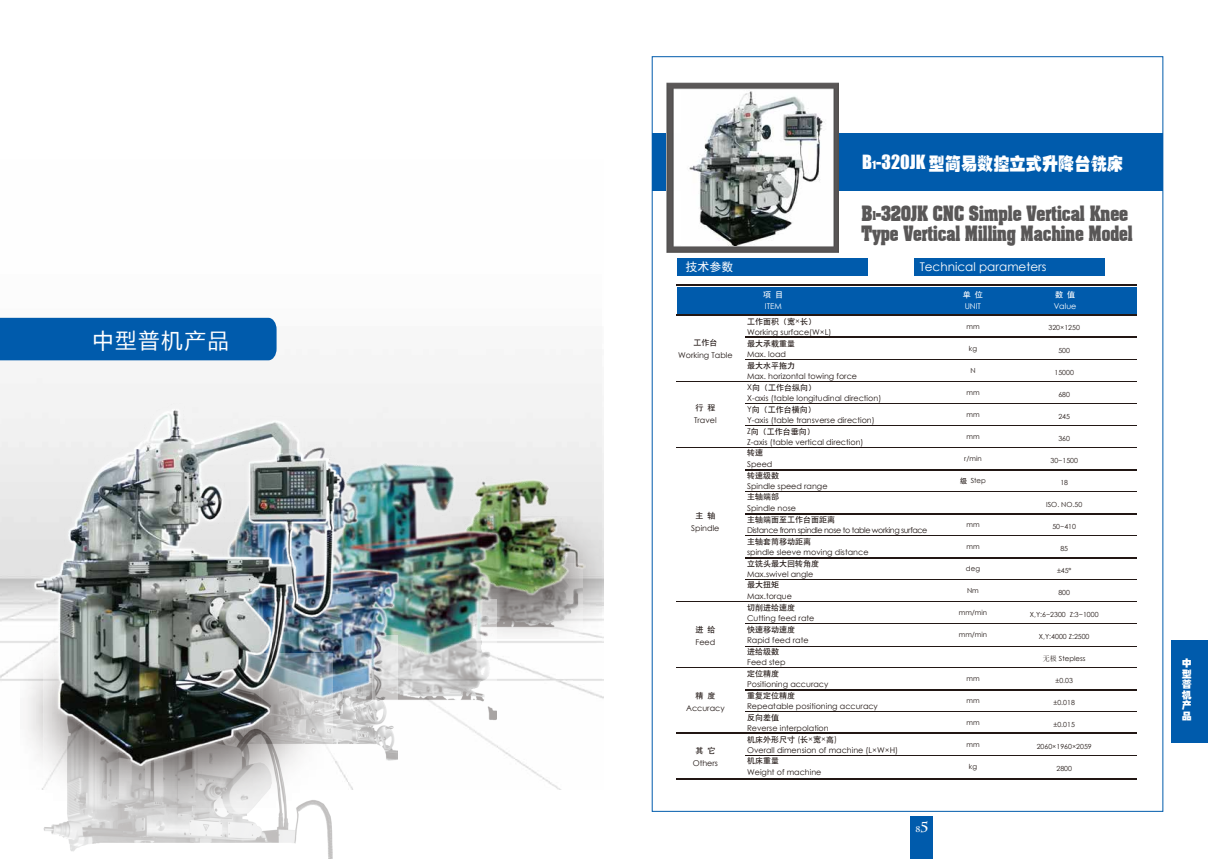
<style>
.page{position:relative;width:1208px;height:859px;background:#fff}
.page>*{position:absolute;margin:0;border:0;box-sizing:border-box;transform-origin:0 0}
.t1{font:21px "Microsoft Ya Hei";letter-spacing:.1em;color:#fff}
.t2{font:700 18px/20px "Aardvark";color:#595757;scale:.8 1}
.t3{font:18px "H Yb 4 gj";color:#fff;scale:.9 1}
.t4{font:12px "Century Gothic";color:#fff}
.t5{font:12px "Sim Hei";color:#fff}
.t6{font:10px/10.5px "H Yb 4 gj";color:#fff;text-align:justify}
.t7{font:700 8.2px "Charlemagne Std";color:#fff}
.t8{font:8px "Century Gothic";color:#221815}
.t9{font:8px "H Yb 1 gj";color:#221815}
.t10{font:8px "Century Gothic";letter-spacing:-.05em;color:#221815}
.t11{font:8px "Century Gothic";color:#fff}
.t12{font:8px "H Yb 1 gj";color:#fff}
.t13{font:7px "Century Gothic";color:#221815}
.s1{font-family:"Impact"}
.s2{font-family:"Impact";font-size:10.5px}
.s3{font-size:10.5px}
.s4{font-family:"Century Gothic"}
.s5{font-size:14.3px}
.s6{font-family:"H Yb 1 gj"}
.s7{font-family:"Sim Sun"}
</style>
<div class="page">
<img style="left:0;top:317px;width:603px;height:472px">
<img style="left:500px;top:516px;width:104px;height:122px">
<img style="left:500px;top:478px;width:85px;height:118px">
<img style="left:397px;top:656px;width:99px;height:90px">
<img style="left:400px;top:461px;width:100px;height:195px">
<img style="left:346px;top:700px;width:51px;height:60px">
<img style="left:346px;top:444px;width:54px;height:256px">
<img style="left:20px;top:617px;width:23px;height:173px">
<img style="left:43px;top:771px;width:289px;height:88px">
<img style="left:29px;top:403px;width:317px;height:368px">
<div style="left:0;top:318px;width:276px;height:42px;background:#005bac"></div>
<div style="left:1171px;top:641px;width:37px;height:102px;background:#005bac"></div>
<div style="left:910px;top:816px;width:23px;height:43px;background:#005bac"></div>
<div style="left:677px;top:258px;width:190px;height:17px;background:#005bac"></div>
<div style="left:914px;top:258px;width:190px;height:17px;background:#005bac"></div>
<div style="left:677px;top:287px;width:459px;height:27px;background:#005bac"></div>
<div style="left:652px;top:133px;width:511px;height:58px;background:#005bac"></div>
<img style="left:666px;top:82px;width:172px;height:170px">
<img style="left:681px;top:90px;width:150px;height:155px">
<img style="left:677px;top:315px;width:459px;height:1px">
<img style="left:677px;top:778px;width:459px;height:1px">
<img style="left:677px;top:285px;width:459px;height:1px">
<img style="left:746px;top:337px;width:390px;height:1px">
<img style="left:746px;top:359px;width:390px;height:1px">
<img style="left:746px;top:403px;width:390px;height:1px">
<img style="left:746px;top:425px;width:390px;height:1px">
<img style="left:677px;top:447px;width:459px;height:1px">
<img style="left:746px;top:470px;width:390px;height:1px">
<img style="left:746px;top:491px;width:390px;height:1px">
<img style="left:746px;top:514px;width:390px;height:1px">
<img style="left:746px;top:558px;width:390px;height:1px">
<img style="left:746px;top:579px;width:390px;height:1px">
<img style="left:677px;top:601px;width:459px;height:1px">
<img style="left:746px;top:646px;width:390px;height:1px">
<img style="left:746px;top:690px;width:390px;height:1px">
<img style="left:677px;top:733px;width:459px;height:1px">
<img style="left:746px;top:711px;width:390px;height:1px">
<img style="left:746px;top:755px;width:390px;height:1px">
<h1 class="t1" style="left:92px;top:326px;width:138px">中型普机产品</h1>
<h2 class="t3" style="left:862px;top:154px;width:291px"><span class="s1">B</span><span class="s2">1</span><span class="s1">-320JK</span> 型简易数控立式升降台铣床</h2>
<h2 class="t2" style="left:861px;top:202px;width:340px">B<span class="s3">1</span>-320JK CNC Simple Vertical Knee<br>Type Vertical Milling Machine Model</h2>
<h3 class="t5" style="left:685px;top:261px;width:49px">技术参数</h3>
<h3 class="t4" style="left:919px;top:258px;width:128px">Technical parameters</h3>
<p class="t9" style="left:693px;top:339px;width:25px">工作台</p>
<p class="t8" style="left:678px;top:349px;width:56px">Working Table</p>
<p class="t9" style="left:695px;top:404px;width:21px">行 程</p>
<p class="t8" style="left:694px;top:414px;width:24px">Travel</p>
<p class="t9" style="left:695px;top:512px;width:21px">主 轴</p>
<p class="t8" style="left:691px;top:522px;width:30px">Spindle</p>
<p class="t9" style="left:695px;top:626px;width:21px">进 给</p>
<p class="t8" style="left:695px;top:636px;width:21px">Feed</p>
<p class="t9" style="left:695px;top:692px;width:21px">精 度</p>
<p class="t8" style="left:686px;top:702px;width:40px">Accuracy</p>
<p class="t9" style="left:695px;top:747px;width:21px">其 它</p>
<p class="t8" style="left:692px;top:757px;width:27px">Others</p>
<p class="t12" style="left:763px;top:290px;width:21px">项 目</p>
<p class="t11" style="left:765px;top:300px;width:18px">ITEM</p>
<p class="t9" style="left:747px;top:317px;width:70px">工作面积（宽<span class="s4">×</span>长）</p>
<p class="t8" style="left:747px;top:326px;width:86px">Working surface(W×L)</p>
<p class="t9" style="left:747px;top:339px;width:49px">最大承载重量</p>
<p class="t8" style="left:747px;top:348px;width:40px">Max. load</p>
<p class="t9" style="left:747px;top:361px;width:49px">最大水平拖力</p>
<p class="t8" style="left:747px;top:370px;width:111px">Max. horizontal towing force</p>
<p class="t9" style="left:747px;top:383px;width:70px"><span class="s4">X</span>向（工作台纵向）</p>
<p class="t8" style="left:747px;top:392px;width:136px">X-axis (table longitudinal direction)</p>
<p class="t9" style="left:747px;top:405px;width:70px"><span class="s4">Y</span>向（工作台横向）</p>
<p class="t8" style="left:747px;top:414px;width:129px">Y-axis (table transverse direction)</p>
<p class="t9" style="left:747px;top:427px;width:69px"><span class="s4">Z</span>向（工作台垂向）</p>
<p class="t8" style="left:747px;top:436px;width:118px">Z-axis (table vertical direction)</p>
<p class="t9" style="left:747px;top:449px;width:17px">转速</p>
<p class="t8" style="left:747px;top:458px;width:27px">Speed</p>
<p class="t9" style="left:747px;top:471px;width:33px">转速级数</p>
<p class="t8" style="left:747px;top:480px;width:82px">Spindle speed range</p>
<p class="t9" style="left:747px;top:493px;width:33px">主轴端部</p>
<p class="t8" style="left:747px;top:502px;width:50px">Spindle nose</p>
<p class="t9" style="left:747px;top:515px;width:89px">主轴端面至工作台面距离</p>
<p class="t10" style="left:747px;top:524px;width:182px">Distance from spindle nose to table working surface</p>
<p class="t9" style="left:747px;top:537px;width:65px">主轴套筒移动距离</p>
<p class="t8" style="left:747px;top:546px;width:123px">spindle sleeve moving distance</p>
<p class="t9" style="left:747px;top:559px;width:73px">立铣头最大回转角度</p>
<p class="t8" style="left:747px;top:568px;width:68px">Max.swivel angle</p>
<p class="t9" style="left:747px;top:581px;width:33px">最大扭矩</p>
<p class="t8" style="left:747px;top:590px;width:46px">Max.torque</p>
<p class="t9" style="left:747px;top:603px;width:49px">切削进给速度</p>
<p class="t8" style="left:747px;top:612px;width:69px">Cutting feed rate</p>
<p class="t9" style="left:747px;top:625px;width:49px">快速移动速度</p>
<p class="t8" style="left:747px;top:634px;width:63px">Rapid feed rate</p>
<p class="t9" style="left:747px;top:647px;width:33px">进给级数</p>
<p class="t8" style="left:747px;top:656px;width:40px">Feed step</p>
<p class="t9" style="left:747px;top:669px;width:33px">定位精度</p>
<p class="t8" style="left:747px;top:678px;width:83px">Positioning accuracy</p>
<p class="t9" style="left:747px;top:691px;width:49px">重复定位精度</p>
<p class="t8" style="left:747px;top:700px;width:132px">Repeatable positioning accuracy</p>
<p class="t9" style="left:747px;top:713px;width:33px">反向差值</p>
<p class="t8" style="left:747px;top:722px;width:83px">Reverse interpolation</p>
<p class="t9" style="left:747px;top:735px;width:91px">机床外形尺寸 <span class="s4">(</span>长<span class="s4">×</span>宽<span class="s4">×</span>高<span class="s4">)</span></p>
<p class="t8" style="left:747px;top:744px;width:152px">Overall dimension of machine (L×W×H)</p>
<p class="t9" style="left:747px;top:757px;width:33px">机床重量</p>
<p class="t8" style="left:747px;top:766px;width:76px">Weight of machine</p>
<p class="t7" style="left:915px;top:824px;width:15px">8<span class="s5">5</span></p>
<p class="t12" style="left:963px;top:291px;width:21px">单 位</p>
<p class="t11" style="left:964px;top:300px;width:18px">UNIT</p>
<p class="t13" style="left:966px;top:322px;width:15px">mm</p>
<p class="t13" style="left:969px;top:344px;width:10px">kg</p>
<p class="t13" style="left:970px;top:366px;width:7px">N</p>
<p class="t13" style="left:966px;top:388px;width:15px">mm</p>
<p class="t13" style="left:966px;top:410px;width:15px">mm</p>
<p class="t13" style="left:966px;top:432px;width:15px">mm</p>
<p class="t13" style="left:964px;top:454px;width:19px">r/min</p>
<p class="t13" style="left:960px;top:476px;width:27px"><span class="s6">级</span> Step</p>
<p class="t13" style="left:966px;top:520px;width:15px">mm</p>
<p class="t13" style="left:966px;top:542px;width:15px">mm</p>
<p class="t13" style="left:966px;top:564px;width:16px">deg</p>
<p class="t13" style="left:967px;top:586px;width:13px">Nm</p>
<p class="t13" style="left:958px;top:608px;width:30px">mm/min</p>
<p class="t13" style="left:958px;top:630px;width:30px">mm/min</p>
<p class="t13" style="left:966px;top:674px;width:15px">mm</p>
<p class="t13" style="left:966px;top:696px;width:15px">mm</p>
<p class="t13" style="left:966px;top:718px;width:15px">mm</p>
<p class="t13" style="left:966px;top:740px;width:15px">mm</p>
<p class="t13" style="left:969px;top:762px;width:10px">kg</p>
<p class="t12" style="left:1055px;top:291px;width:21px">数 值</p>
<p class="t11" style="left:1053px;top:300px;width:24px">Value</p>
<p class="t13" style="left:1048px;top:323px;width:33px">320×1250</p>
<p class="t13" style="left:1058px;top:345px;width:13px">500</p>
<p class="t13" style="left:1054px;top:367px;width:21px">15000</p>
<p class="t13" style="left:1058px;top:389px;width:13px">680</p>
<p class="t13" style="left:1058px;top:411px;width:13px">245</p>
<p class="t13" style="left:1058px;top:433px;width:13px">360</p>
<p class="t13" style="left:1050px;top:455px;width:29px">30~1500</p>
<p class="t13" style="left:1060px;top:477px;width:9px">18</p>
<p class="t13" style="left:1046px;top:499px;width:37px">ISO. NO.50</p>
<p class="t13" style="left:1052px;top:521px;width:25px">50~410</p>
<p class="t13" style="left:1060px;top:543px;width:9px">85</p>
<p class="t13" style="left:1057px;top:565px;width:16px">±45°</p>
<p class="t13" style="left:1058px;top:587px;width:13px">800</p>
<p class="t13" style="left:1029px;top:609px;width:70px">X,Y:6~2300 Z:3~1000</p>
<p class="t13" style="left:1039px;top:631px;width:52px">X,Y:4000 Z:2500</p>
<p class="t13" style="left:1043px;top:653px;width:44px"><span class="s7">无极</span> Stepless</p>
<p class="t13" style="left:1055px;top:675px;width:19px">±0.03</p>
<p class="t13" style="left:1053px;top:697px;width:23px">±0.018</p>
<p class="t13" style="left:1053px;top:719px;width:23px">±0.015</p>
<p class="t13" style="left:1036px;top:741px;width:57px">2060×1960×2059</p>
<p class="t13" style="left:1056px;top:763px;width:17px">2800</p>
<p class="t6" style="left:1181px;top:658px;width:11px">中型普机产品</p>
</div>
